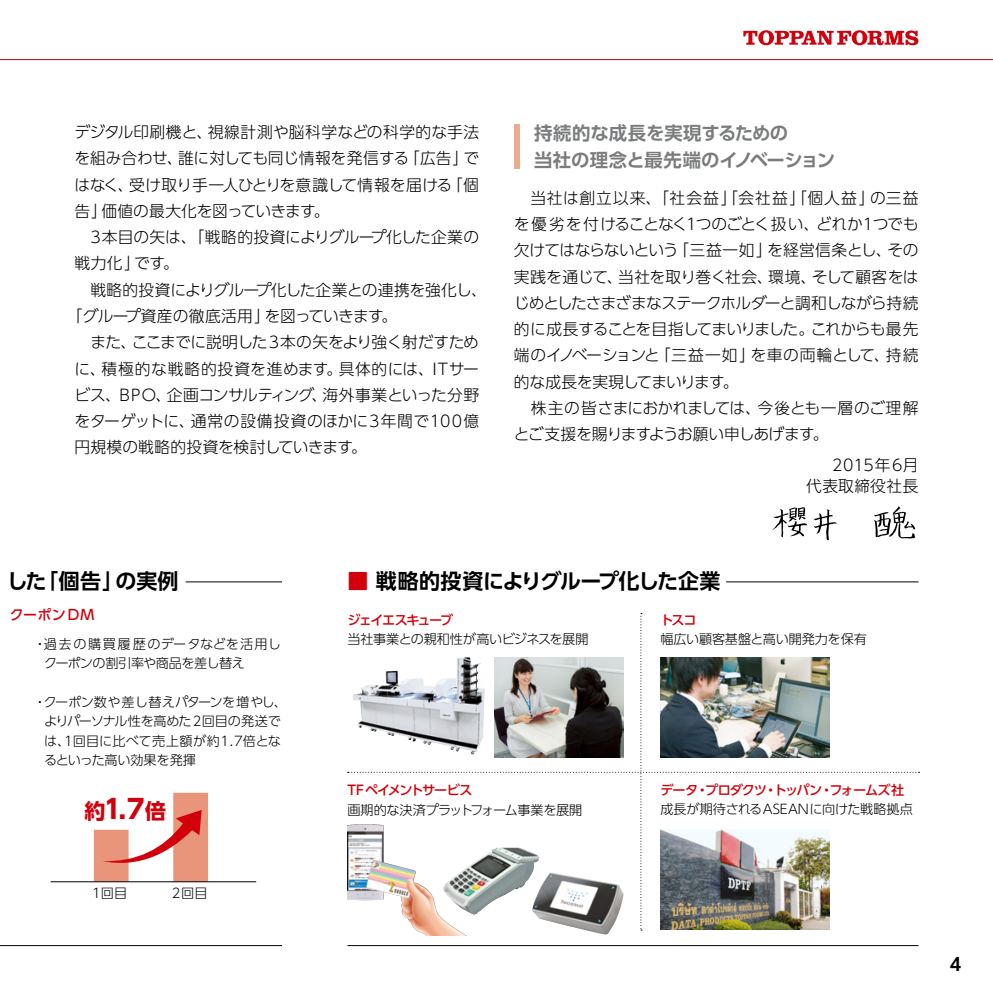
<style>
.page{position:relative;width:993px;height:993px;background:#fff}
.page>*{position:absolute;margin:0;border:0;box-sizing:border-box;transform-origin:0 0}
.t1{font:700 26.25px "UD Shin Go Pro";color:#d2000b}
.t2{font:700 21px "UD Shin Go Pro De";letter-spacing:-.025em;color:#000}
.t3{font:700 18.38px/26.2px "UD Shin Go Pro De";letter-spacing:-.005em;color:#7a7c7d}
.t4{font:700 17.5px "UD Shin Go Pro De";color:#000}
.t5{font:300 15.75px/26.2px "UD Shin Go Pro";letter-spacing:-.03em;color:#000}
.t6{font:300 15.75px "UD Shin Go Pro";letter-spacing:-.01em;color:#000}
.t7{font:300 15.75px "UD Shin Go Pro";letter-spacing:.045em;color:#000}
.t8{font:300 15.75px "UD Shin Go Pro";letter-spacing:-.04em;color:#000}
.t9{font:300 15.75px "UD Shin Go Pro";letter-spacing:.015em;color:#000}
.t10{font:300 15.75px/21px "UD Shin Go Pro";letter-spacing:.025em;color:#000;text-align:right}
.t11{font:500 14px "UD Shin Go Pro";letter-spacing:.03em;color:#d2000b}
.t12{font:300 13.12px/19.2px "UD Shin Go Pro";letter-spacing:-.015em;color:#000}
.t13{font:500 13.12px "UD Shin Go Pro";letter-spacing:-.065em;color:#d2000b}
.t14{font:500 13.12px "UD Shin Go Pro";letter-spacing:-.085em;color:#d2000b}
.t15{font:500 13.12px "UD Shin Go Pro";letter-spacing:-.11em;color:#d2000b}
.s1{font-size:21px}
.s2{color:#d2000b}
</style>
<div class="page">
<hr style="left:0;top:944px;width:282px;height:1px;background:#000">
<hr style="left:186px;top:581px;width:96px;height:1px;background:#000">
<hr style="left:347px;top:944px;width:571px;height:1px;background:#000">
<hr style="left:725px;top:581px;width:193px;height:1px;background:#000">
<hr style="left:51px;top:881px;width:205px;height:1px;background:#000">
<svg style="left:94px;top:792px;width:114px;height:89px"></svg>
<img style="left:416px;top:930px;width:49px;height:5px">
<img style="left:585px;top:930px;width:26px;height:4px">
<svg style="left:347px;top:613px;width:572px;height:317px"></svg>
<svg style="left:743px;top:30px;width:175px;height:15px"></svg>
<hr style="left:0;top:59px;width:992px;height:1px;background:#d2000b">
<div style="left:513px;top:124px;width:6px;height:45px;background:#ecaa93"></div>
<svg style="left:813px;top:509px;width:23px;height:31px"></svg>
<svg style="left:874px;top:506px;width:40px;height:32px"></svg>
<svg style="left:772px;top:507px;width:34px;height:30px"></svg>
<img style="left:660px;top:829px;width:168px;height:99px">
<p class="t9" style="left:74px;top:119px;width:406px">デジタル印刷機と、視線計測や脳科学などの科学的な手法</p>
<p class="t6" style="left:74px;top:145px;width:406px">を組み合わせ、誰に対しても同じ情報を発信する「広告」で</p>
<p class="t6" style="left:74px;top:172px;width:406px">はなく、受け取り手一人ひとりを意識して情報を届ける「個</p>
<p class="t6" style="left:74px;top:198px;width:256px">告」価値の最大化を図っていきます。</p>
<p class="t6" style="left:74px;top:224px;width:406px">　3本目の矢は、「戦略的投資によりグループ化した企業の</p>
<p class="t6" style="left:74px;top:250px;width:106px">戦力化」です。</p>
<p class="t6" style="left:74px;top:277px;width:414px">　戦略的投資によりグループ化した企業との連携を強化し、</p>
<p class="t8" style="left:67px;top:303px;width:332px">「グループ資産の徹底活用」を図っていきます。</p>
<p class="t8" style="left:74px;top:329px;width:406px">　また、ここまでに説明した3本の矢をより強く射だすため</p>
<p class="t7" style="left:74px;top:355px;width:406px">に、積極的な戦略的投資を進めます。具体的には、ITサー</p>
<p class="t5" style="left:74px;top:381px;width:406px">ビス、BPO、企画コンサルティング、海外事業といった分野</p>
<p class="t7" style="left:74px;top:408px;width:406px">をターゲットに、通常の設備投資のほかに3年間で100億</p>
<p class="t6" style="left:74px;top:434px;width:294px">円規模の戦略的投資を検討していきます。</p>
<p class="t3" style="left:534px;top:120px;width:302px">持続的な成長を実現するための<br>当社の理念と最先端のイノベーション</p>
<p class="t5" style="left:513px;top:184px;width:406px">　当社は創立以来、「社会益」「会社益」「個人益」の三益を優劣を付けることなく1つのごとく扱い、どれか1つでも欠けてはならないという「三益一如」を経営信条とし、その実践を通じて、当社を取り巻く社会、環境、そして顧客をはじめとしたさまざまなステークホルダーと調和しながら持続的に成長することを目指してまいりました。これからも最先端のイノベーションと「三益一如」を車の両輪として、持続的な成長を実現してまいります。<br>　株主の皆さまにおかれましては、今後とも一層のご理解とご支援を賜りますようお願い申しあげます。</p>
<p class="t10" style="left:805px;top:454px;width:114px">2015年6月<br>代表取締役社長</p>
<h2 class="t2" style="left:7px;top:564px;width:173px">した「個告」の実例</h2>
<p class="t11" style="left:10px;top:603px;width:86px">クーポンDM</p>
<p class="t12" style="left:44px;top:633px;width:238px;text-indent:-11px">・過去の購買履歴のデータなどを活用しクーポンの割引率や商品を差し替え</p>
<p class="t12" style="left:44px;top:691px;width:244px;text-indent:-10px">・クーポン数や差し替えパターンを増やし、よりパーソナル性を高めた2回目の発送では、1回目に比べて売上額が約1.7倍となるといった高い効果を発揮</p>
<h1 class="t1" style="left:84px;top:787px;width:83px"><span class="s1">約</span>1.7<span class="s1">倍</span></h1>
<p class="t12" style="left:92px;top:882px;width:36px">1回目</p>
<p class="t12" style="left:172px;top:882px;width:37px">2回目</p>
<h2 class="t2" style="left:347px;top:564px;width:374px"><span class="s2">■</span> 戦略的投資によりグループ化した企業</h2>
<p class="t14" style="left:660px;top:609px;width:38px">トスコ</p>
<p class="t12" style="left:660px;top:628px;width:208px">幅広い顧客基盤と高い開発力を保有</p>
<p class="t15" style="left:347px;top:609px;width:107px">ジェイエスキューブ</p>
<p class="t12" style="left:347px;top:628px;width:242px">当社事業との親和性が高いビジネスを展開</p>
<p class="t14" style="left:347px;top:779px;width:126px">TFペイメントサービス</p>
<p class="t12" style="left:347px;top:799px;width:236px">画期的な決済プラットフォーム事業を展開</p>
<p class="t13" style="left:660px;top:779px;width:245px">データ・プロダクツ・トッパン・フォームズ社</p>
<p class="t12" style="left:660px;top:799px;width:254px">成長が期待されるASEANに向けた戦略拠点</p>
<p class="t4" style="left:949px;top:949px;width:13px">4</p>
</div>
